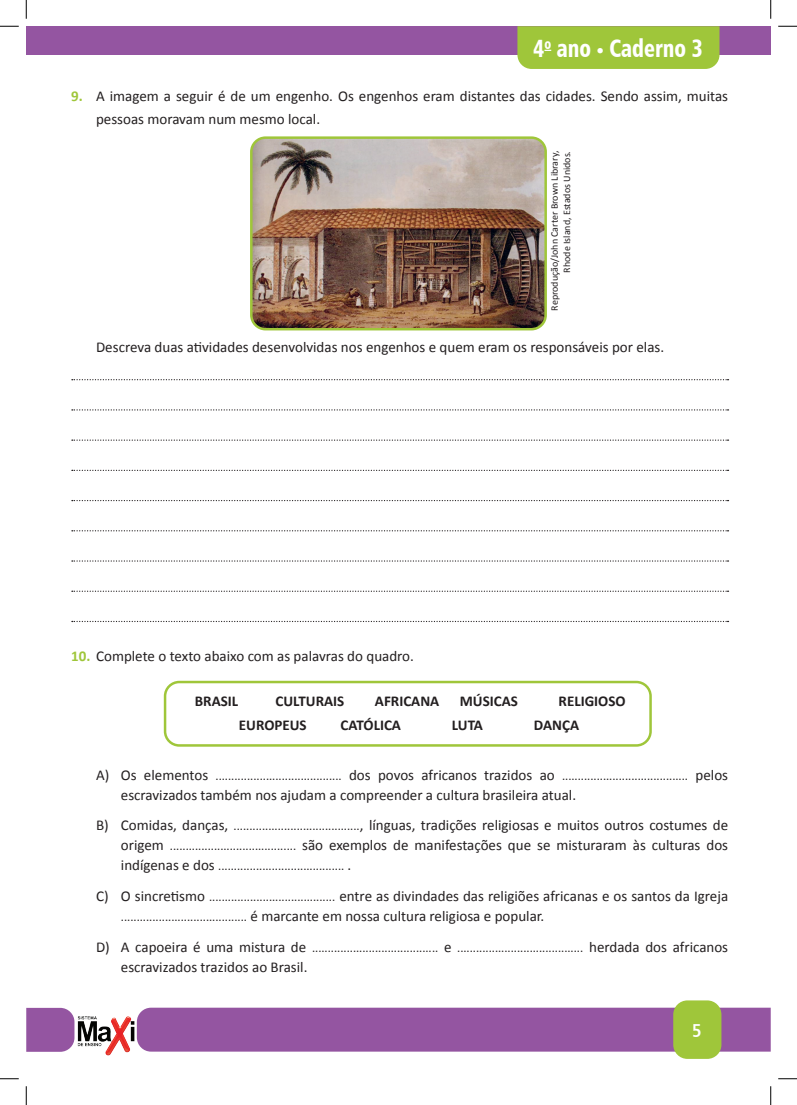
<style>
.page{position:relative;width:797px;height:1105px;background:#fff}
.page>*{position:absolute;margin:0;border:0;box-sizing:border-box;transform-origin:0 0}
.t1{font:25px "Humanist 777 BT Black Condensed B";color:#fff;scale:.85 1}
.t2{font:18.75px "Humanist 777 BT Bold Condensed B";color:#fff}
.alternativa{font:15px/20px "Calibri";color:#231f20}
.Identado{font:15px "Calibri";color:#231f20}
.Identado-2{font:700 15px "Calibri";color:#231f20}
.alternativa-2{font:12.5px "Calibri";color:#231f20}
.credito{font:10px/12.5px "Calibri";color:#231f20;text-align:right}
.s1{font-weight:700;color:#9fc63a}
.s2{font-size:15px}
.s3{font-size:12.5px}
</style>
<div class="page">
<div style="left:26px;top:26px;width:744px;height:29px;background:#9455a1"></div>
<div style="left:137px;top:1008px;width:633px;height:44px;background:#9455a1"></div>
<svg style="left:26px;top:1008px;width:48px;height:44px;background:#985ca5"></svg>
<div style="left:673px;top:1000px;width:48px;height:59px;background:#9fc63a;border-radius:14px"></div>
<div style="left:517px;top:26px;width:202px;height:43px;background:#9fc63a"></div>
<img style="left:77px;top:1016px;width:58px;height:39px">
<svg style="left:72px;top:379px;width:656px;height:1px"></svg>
<svg style="left:72px;top:409px;width:656px;height:2px"></svg>
<svg style="left:72px;top:439px;width:656px;height:2px"></svg>
<svg style="left:72px;top:470px;width:656px;height:1px"></svg>
<svg style="left:72px;top:500px;width:656px;height:1px"></svg>
<svg style="left:72px;top:530px;width:656px;height:1px"></svg>
<svg style="left:72px;top:560px;width:656px;height:2px"></svg>
<svg style="left:72px;top:591px;width:656px;height:1px"></svg>
<svg style="left:72px;top:621px;width:656px;height:1px"></svg>
<div style="left:164px;top:681px;width:487px;height:66px;border:2px solid #9fc63a;border-radius:14px"></div>
<img style="left:251px;top:139px;width:293px;height:190px">
<div style="left:250px;top:136px;width:297px;height:194px;border:2px solid #9fc63a;border-radius:14px"></div>
<svg style="left:0;top:25px;width:19px;height:2px"></svg>
<svg style="left:778px;top:25px;width:19px;height:2px"></svg>
<svg style="left:0;top:1078px;width:19px;height:1px"></svg>
<svg style="left:778px;top:1078px;width:19px;height:1px"></svg>
<svg style="left:25px;top:0;width:2px;height:19px"></svg>
<svg style="left:25px;top:1086px;width:2px;height:19px"></svg>
<svg style="left:770px;top:0;width:1px;height:19px"></svg>
<svg style="left:770px;top:1086px;width:1px;height:19px"></svg>
<h1 class="t1" style="left:533px;top:32px;width:201px">4<sup>o</sup> ano • Caderno 3</h1>
<p class="alternativa" style="left:96px;top:85px;width:633px;line-height:22.5px;text-indent:-25px"><span class="s1">9.</span> A imagem a seguir é de um engenho. Os engenhos eram distantes das cidades. Sendo assim, muitas pessoas moravam num mesmo local.</p>
<p class="credito" style="left:548px;top:311px;width:161px;rotate:-90deg">Reprodução/John Carter Brown Library,<br>Rhode Island, Estados Unidos.</p>
<p class="Identado" style="left:96px;top:338px;width:569px">Descreva duas atividades desenvolvidas nos engenhos e quem eram os responsáveis por elas.</p>
<p class="alternativa" style="left:71px;top:646px;width:344px"><span class="s1">10.</span> Complete o texto abaixo com as palavras do quadro.</p>
<p class="Identado-2" style="left:195px;top:691px;width:45px">BRASIL</p>
<p class="Identado-2" style="left:275px;top:691px;width:70px">CULTURAIS</p>
<p class="Identado-2" style="left:375px;top:691px;width:66px">AFRICANA</p>
<p class="Identado-2" style="left:460px;top:691px;width:60px">MÚSICAS</p>
<p class="Identado-2" style="left:558px;top:691px;width:69px">RELIGIOSO</p>
<p class="Identado-2" style="left:239px;top:716px;width:69px">EUROPEUS</p>
<p class="Identado-2" style="left:340px;top:716px;width:62px">CATÓLICA</p>
<p class="Identado-2" style="left:452px;top:716px;width:33px">LUTA</p>
<p class="Identado-2" style="left:534px;top:716px;width:47px">DANÇA</p>
<p class="alternativa-2" style="left:96px;top:767px;width:633px"><span class="s2">A) Os elementos</span> ........................................ <span class="s2">dos povos africanos trazidos ao</span> ........................................ <span class="s2">pelos</span></p>
<p class="alternativa" style="left:121px;top:785px;width:457px">escravizados também nos ajudam a compreender a cultura brasileira atual.</p>
<p class="alternativa" style="left:96px;top:815px;width:633px;text-align:right">B) Comidas, danças, <span class="s3">........................................</span>, línguas, tradições religiosas e muitos outros costumes de origem <span class="s3">........................................</span> são exemplos de manifestações que se misturaram às culturas dos</p>
<p class="alternativa-2" style="left:121px;top:858px;width:232px"><span class="s2">indígenas e dos</span> ........................................ <span class="s2">.</span></p>
<p class="alternativa" style="left:121px;top:886px;width:608px;text-indent:-25px">C) O sincretismo <span class="s3">........................................</span> entre as divindades das religiões africanas e os santos da Igreja <span class="s3">........................................</span> é marcante em nossa cultura religiosa e popular.</p>
<p class="alternativa-2" style="left:96px;top:939px;width:633px"><span class="s2">D) A capoeira é uma mistura de</span> ........................................ <span class="s2">e</span> ........................................ <span class="s2">herdada dos africanos</span></p>
<p class="alternativa" style="left:121px;top:957px;width:188px">escravizados trazidos ao Brasil.</p>
<p class="t2" style="left:692px;top:1018px;width:11px">5</p>
</div>
